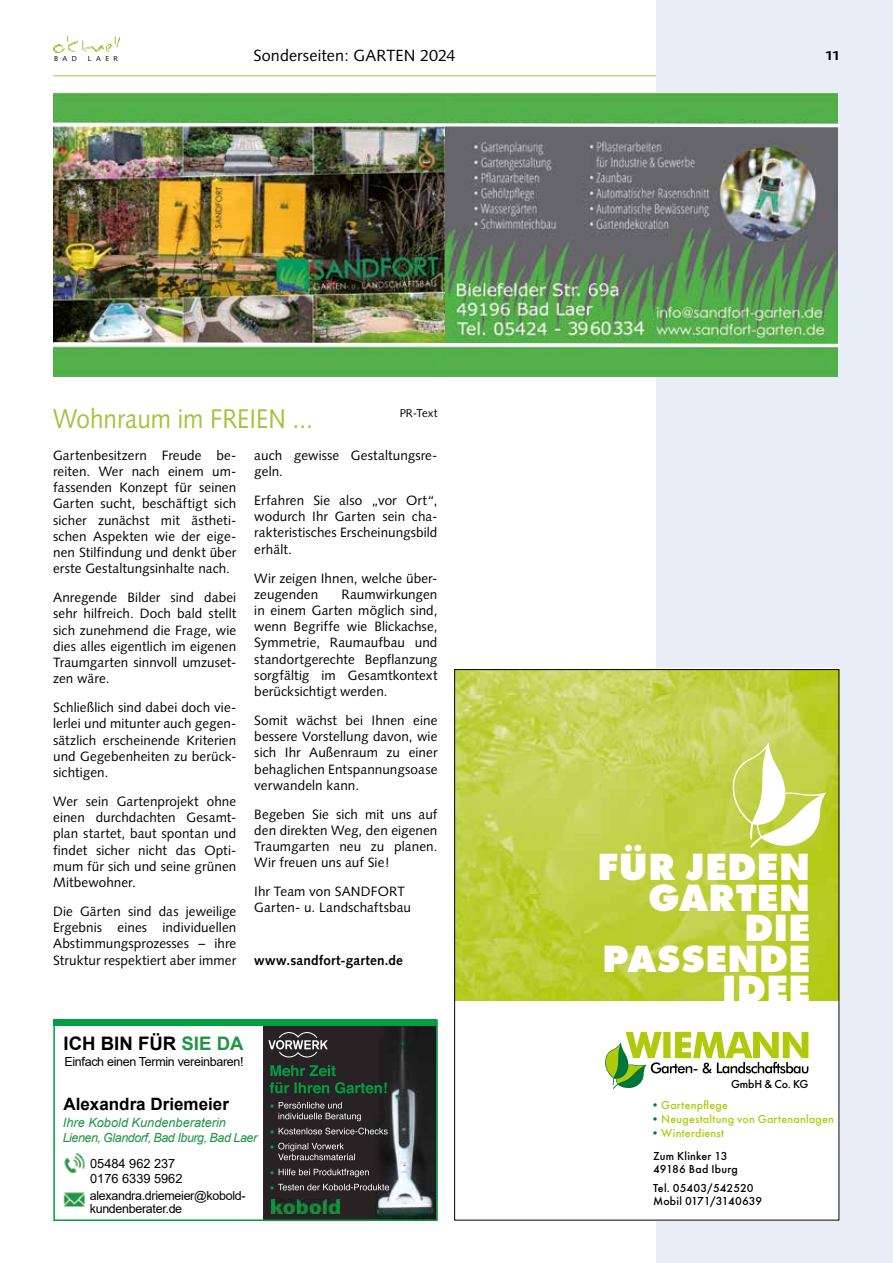
<style>
.page{position:relative;width:893px;height:1263px;background:#fff}
.page>*{position:absolute;margin:0;border:0;box-sizing:border-box;transform-origin:0 0}
.t1{font:800 39.45px/30.5px "Futura T";color:#fff;text-align:right}
.t2{font:27px "Syntax";color:#a4c33f;scale:.9 1}
.t3{font:700 18.6px "Arial";color:#000}
.t4{font:17.25px "The Mix";color:#000;scale:1.25 1}
.t5{font:700 16.95px "Arial";color:#000}
.t6{font:16.2px "Syntax";letter-spacing:.005em;color:#000}
.t7{font:13.5px/16.2px "Syntax";letter-spacing:.005em;color:#000;text-align:justify}
.t8{font:700 13.5px "Syntax";letter-spacing:.015em;color:#000}
.t9{font:italic 12.75px "Arial";color:#219446}
.t10{font:12.75px/15.3px "Arial";color:#000}
.t11{font:12.45px/13.2px "Arial";letter-spacing:-.025em;color:#000}
.t12{font:italic 12.45px "Arial";letter-spacing:-.035em;color:#219446}
.t13{font:500 12px/14px "Futura T";letter-spacing:.005em;color:#000}
.t14{font:500 12px "Futura T";letter-spacing:.02em;color:#afca0b}
.t15{font:11.4px "Syntax";letter-spacing:-.005em;color:#000}
.t16{font:7.2px "Syntax";letter-spacing:.63em;color:#000}
.s1{color:#219446}
.s2{color:#00763b}
</style>
<div class="page">
<img style="left:53px;top:36px;width:66px;height:16px">
<hr style="left:53px;top:75px;width:787px;height:1px;background:#a4c33f">
<div style="left:657px;top:0;width:236px;height:1263px;background:#e8edf6"></div>
<img style="left:263px;top:1026px;width:172px;height:192px">
<img style="left:271px;top:1199px;width:69px;height:15px">
<div style="left:53px;top:1019px;width:384px;height:7px;background:#009f44"></div>
<img style="left:64px;top:1153px;width:21px;height:20px">
<img style="left:63px;top:1192px;width:23px;height:16px">
<svg style="left:270px;top:1184px;width:119px;height:6px"></svg>
<svg style="left:270px;top:1169px;width:99px;height:8px"></svg>
<svg style="left:270px;top:1143px;width:85px;height:17px"></svg>
<svg style="left:270px;top:1128px;width:118px;height:6px"></svg>
<svg style="left:270px;top:1102px;width:91px;height:19px;background:#4c4849"></svg>
<div style="left:53px;top:1019px;width:385px;height:202px;border:2px solid #009f44"></div>
<svg style="left:268px;top:1032px;width:60px;height:25px"></svg>
<svg style="left:270px;top:1082px;width:117px;height:11px"></svg>
<svg style="left:270px;top:1065px;width:66px;height:11px"></svg>
<div style="left:452px;top:668px;width:388px;height:552px;background:#fff"></div>
<svg style="left:605px;top:1032px;width:203px;height:57px"></svg>
<img style="left:456px;top:671px;width:381px;height:329px">
<svg style="left:733px;top:743px;width:93px;height:105px"></svg>
<div style="left:53px;top:94px;width:785px;height:282px;background:#55af4b"></div>
<img style="left:446px;top:129px;width:392px;height:212px">
<img style="left:53px;top:129px;width:391px;height:212px">
<svg style="left:53px;top:341px;width:786px;height:7px"></svg>
<img style="left:53px;top:121px;width:786px;height:8px">
<p class="t16" style="left:54px;top:55px;width:25px">BAD</p>
<p class="t16" style="left:88px;top:55px;width:32px">LAER</p>
<p class="t6" style="left:253px;top:45px;width:204px">Sonderseiten: GARTEN 2024</p>
<h2 class="t2" style="left:53px;top:403px;width:290px">Wohnraum im FREIEN ...</h2>
<p class="t7" style="left:53px;top:447px;width:185px">Gartenbesitzern Freude be&shy;reiten. Wer nach einem um&shy;fassenden Konzept für seinen Garten sucht, beschäftigt sich sicher zunächst mit ästheti&shy;schen Aspekten wie der eige&shy;nen Stilfindung und denkt über erste Gestaltungsinhalte nach.</p>
<p class="t7" style="left:53px;top:589px;width:185px">Anregende Bilder sind dabei sehr hilfreich. Doch bald stellt sich zunehmend die Frage, wie dies alles eigentlich im eigenen Traumgarten sinnvoll umzuset&shy;zen wäre.</p>
<p class="t7" style="left:53px;top:699px;width:185px">Schließlich sind dabei doch vie&shy;lerlei und mitunter auch gegen&shy;sätzlich erscheinende Kriterien und Gegebenheiten zu berück&shy;sichtigen.</p>
<p class="t7" style="left:53px;top:793px;width:185px">Wer sein Gartenprojekt ohne einen durchdachten Gesamt&shy;plan startet, baut spontan und findet sicher nicht das Opti&shy;mum für sich und seine grünen Mitbewohner.</p>
<p class="t7" style="left:53px;top:903px;width:185px">Die Gärten sind das jeweilige Ergebnis eines individuellen Abstimmungsprozesses – ihre Struktur respektiert aber immer</p>
<p class="t15" style="left:400px;top:406px;width:39px">PR-Text</p>
<p class="t7" style="left:254px;top:447px;width:185px">auch gewisse Gestaltungsre&shy;geln.</p>
<p class="t7" style="left:254px;top:492px;width:185px">Erfahren Sie also „vor Ort“, wodurch Ihr Garten sein cha&shy;rakteristisches Erscheinungsbild erhält.</p>
<p class="t7" style="left:254px;top:570px;width:185px">Wir zeigen Ihnen, welche über&shy;zeugenden</p>
<p class="t7" style="left:254px;top:586px;width:185px;text-indent:87px">Raumwirkungen in einem Garten möglich sind, wenn Begriffe wie Blickachse, Symmetrie, Raumaufbau und standortgerechte Bepflanzung sorgfältig im Gesamtkontext berücksichtigt werden.</p>
<p class="t7" style="left:254px;top:712px;width:185px">Somit wächst bei Ihnen eine bessere Vorstellung davon, wie sich Ihr Außenraum zu einer behaglichen Entspannungsoase verwandeln kann.</p>
<p class="t7" style="left:254px;top:806px;width:185px">Begeben Sie sich mit uns auf den direkten Weg, den eigenen Traumgarten neu zu planen.<br>Wir freuen uns auf Sie!</p>
<p class="t7" style="left:254px;top:883px;width:158px">Ihr Team von SANDFORT<br>Garten- u. Landschaftsbau</p>
<p class="t8" style="left:254px;top:953px;width:150px">www.sandfort-garten.de</p>
<h3 class="t3" style="left:64px;top:1030px;width:182px">ICH BIN FÜR <span class="s1">SIE DA</span></h3>
<p class="t11" style="left:64px;top:1055px;width:181px">Einfach einen Termin vereinbaren!</p>
<p class="t5" style="left:63px;top:1092px;width:167px">Alexandra Driemeier</p>
<p class="t9" style="left:63px;top:1114px;width:165px">Ihre Kobold Kundenberaterin</p>
<p class="t12" style="left:63px;top:1129px;width:196px">Lienen, Glandorf, Bad Iburg, Bad Laer</p>
<p class="t10" style="left:90px;top:1155px;width:94px">05484 962 237<br>0176 6339 5962</p>
<p class="t11" style="left:90px;top:1189px;width:157px">alexandra.driemeier@kobold&shy;kundenberater.de</p>
<p class="t4" style="left:825px;top:40px;width:13px">11</p>
<h1 class="t1" style="left:597px;top:852px;width:215px">FÜR JEDEN<br>GARTEN<br>DIE<br>PASSENDE<br>IDEE</h1>
<p class="t13" style="left:731px;top:1077px;width:79px">GmbH &amp; Co. KG</p>
<p class="t14" style="left:651px;top:1098px;width:78px"><span class="s2">•</span> Gartenpflege</p>
<p class="t14" style="left:651px;top:1112px;width:185px"><span class="s2">•</span> Neugestaltung von Gartenanlagen</p>
<p class="t14" style="left:651px;top:1126px;width:75px"><span class="s2">•</span> Winterdienst</p>
<p class="t13" style="left:653px;top:1148px;width:86px">Zum Klinker 13<br>49186 Bad Iburg</p>
<p class="t13" style="left:653px;top:1180px;width:111px">Tel. 05403/542520<br>Mobil 0171/3140639</p>
</div>
